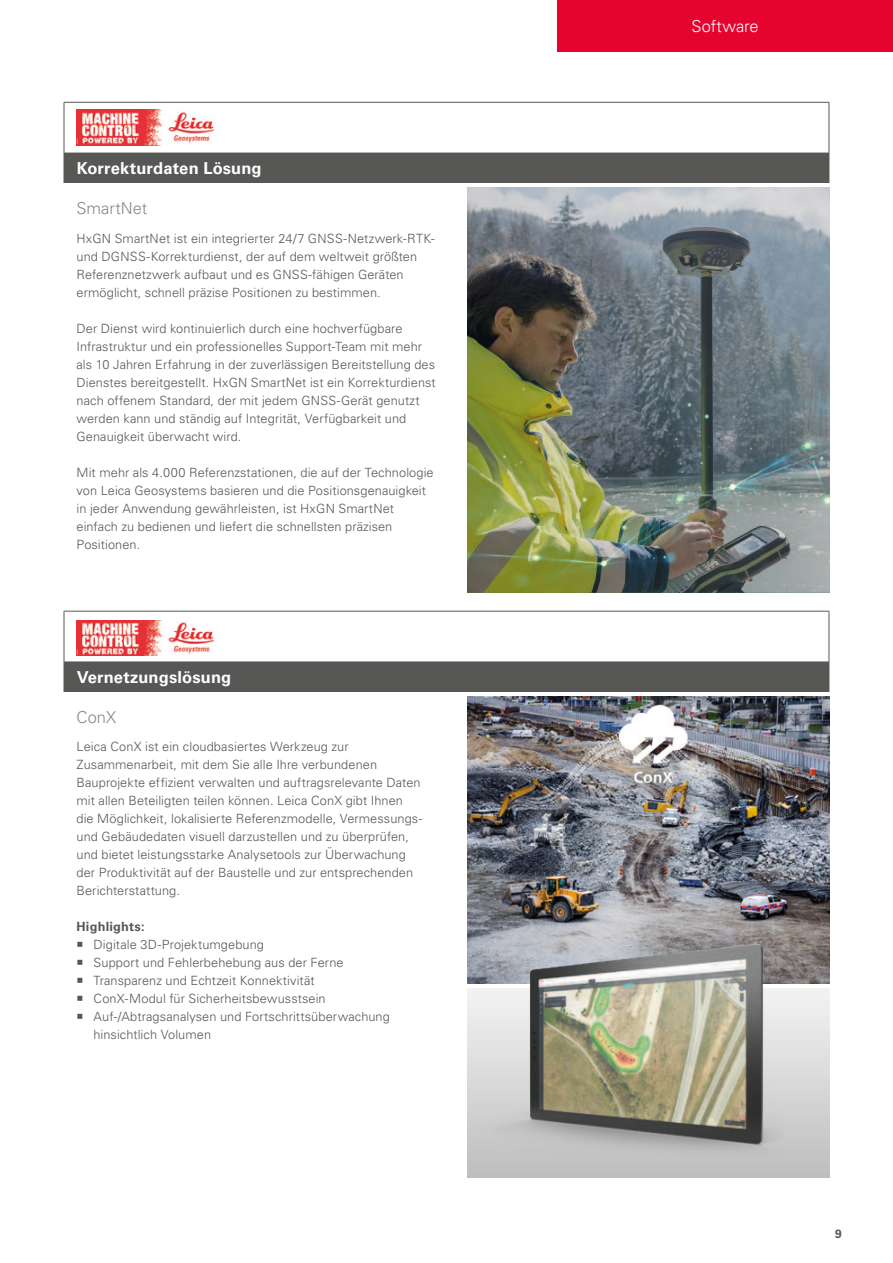
<style>
.page{position:relative;width:893px;height:1263px;background:#fff}
.page>*{position:absolute;margin:0;border:0;box-sizing:border-box;transform-origin:0 0}
.t1{font:700 16.5px "Univers LT Std";letter-spacing:.005em;color:#fff}
.t2{font:300 16.5px "Univers LT Std";color:#888}
.t3{font:300 16.5px "Univers LT Std";letter-spacing:-.005em;color:#fff}
.t4{font:300 12.75px/18px "Univers LT Std";letter-spacing:.005em;color:#575756}
.t5{font:700 12.75px "Univers LT Std";letter-spacing:.015em;color:#575756}
.t6{font:700 12px "Univers LT Std";color:#575756}
</style>
<div class="page">
<div style="left:557px;top:0;width:336px;height:52px;background:#e4042e"></div>
<img style="left:468px;top:696px;width:361px;height:287px">
<div style="left:64px;top:153px;width:765px;height:30px;background:#575756"></div>
<hr style="left:64px;top:102px;width:765px;height:1px;background:#575756">
<hr style="left:64px;top:102px;width:1px;height:51px;background:#575756">
<hr style="left:829px;top:102px;width:1px;height:51px;background:#575756">
<hr style="left:829px;top:153px;width:1px;height:30px;background:#575756">
<img style="left:468px;top:187px;width:361px;height:405px">
<img style="left:76px;top:110px;width:138px;height:35px">
<img style="left:76px;top:620px;width:138px;height:36px">
<div style="left:64px;top:662px;width:765px;height:30px;background:#575756"></div>
<hr style="left:64px;top:611px;width:765px;height:1px;background:#575756">
<hr style="left:64px;top:611px;width:1px;height:51px;background:#575756">
<hr style="left:829px;top:611px;width:1px;height:51px;background:#575756">
<hr style="left:64px;top:661px;width:765px;height:2px;background:#575756">
<hr style="left:829px;top:662px;width:1px;height:30px;background:#575756">
<div style="left:468px;top:988px;width:361px;height:190px;background:linear-gradient(to bottom,#f3f3f3,#bebebe)"></div>
<img style="left:467px;top:925px;width:317px;height:234px">
<p class="t1" style="left:77px;top:159px;width:186px">Korrekturdaten Lösung</p>
<p class="t2" style="left:77px;top:199px;width:72px">SmartNet</p>
<p class="t4" style="left:77px;top:229px;width:360px">HxGN SmartNet ist ein integrierter 24/7 GNSS-Netzwerk-RTK&shy;und DGNSS-Korrekturdienst, der auf dem weltweit größten Referenznetzwerk aufbaut und es GNSS-fähigen Geräten ermöglicht, schnell präzise Positionen zu bestimmen.</p>
<p class="t4" style="left:77px;top:319px;width:361px">Der Dienst wird kontinuierlich durch eine hochverfügbare Infrastruktur und ein professionelles Support-Team mit mehr als 10 Jahren Erfahrung in der zuverlässigen Bereitstellung des Dienstes bereitgestellt. HxGN SmartNet ist ein Korrekturdienst nach offenem Standard, der mit jedem GNSS-Gerät genutzt werden kann und ständig auf Integrität, Verfügbarkeit und Genauigkeit überwacht wird.</p>
<p class="t4" style="left:77px;top:463px;width:359px">Mit mehr als 4.000 Referenzstationen, die auf der Technologie von Leica Geosystems basieren und die Positionsgenauigkeit in jeder Anwendung gewährleisten, ist HxGN SmartNet einfach zu bedienen und liefert die schnellsten präzisen Positionen.</p>
<p class="t1" style="left:77px;top:668px;width:156px">Vernetzungslösung</p>
<p class="t2" style="left:77px;top:708px;width:41px">ConX</p>
<p class="t4" style="left:77px;top:738px;width:347px">Leica ConX ist ein cloudbasiertes Werkzeug zur Zusammenarbeit, mit dem Sie alle Ihre verbundenen Bauprojekte effizient verwalten und auftragsrelevante Daten mit allen Beteiligten teilen können. Leica ConX gibt Ihnen die Möglichkeit, lokalisierte Referenzmodelle, Vermessungs&shy;und Gebäudedaten visuell darzustellen und zu überprüfen, und bietet leistungsstarke Analysetools zur Überwachung der Produktivität auf der Baustelle und zur entsprechenden Berichterstattung.</p>
<p class="t5" style="left:77px;top:920px;width:70px">Highlights:</p>
<p class="t4" style="left:77px;top:936px;width:189px">○ Digitale 3D-Projektumgebung</p>
<p class="t4" style="left:77px;top:954px;width:269px">○ Support und Fehlerbehebung aus der Ferne</p>
<p class="t4" style="left:77px;top:972px;width:240px">○ Transparenz und Echtzeit Konnektivität</p>
<p class="t4" style="left:77px;top:990px;width:251px">○ ConX-Modul für Sicherheitsbewusstsein</p>
<p class="t4" style="left:94px;top:1008px;width:298px;text-indent:-17px">○ Auf-/Abtragsanalysen und Fortschrittsüberwachung hinsichtlich Volumen</p>
<p class="t3" style="left:691px;top:16px;width:68px">Software</p>
<p class="t6" style="left:835px;top:1227px;width:8px">9</p>
</div>
